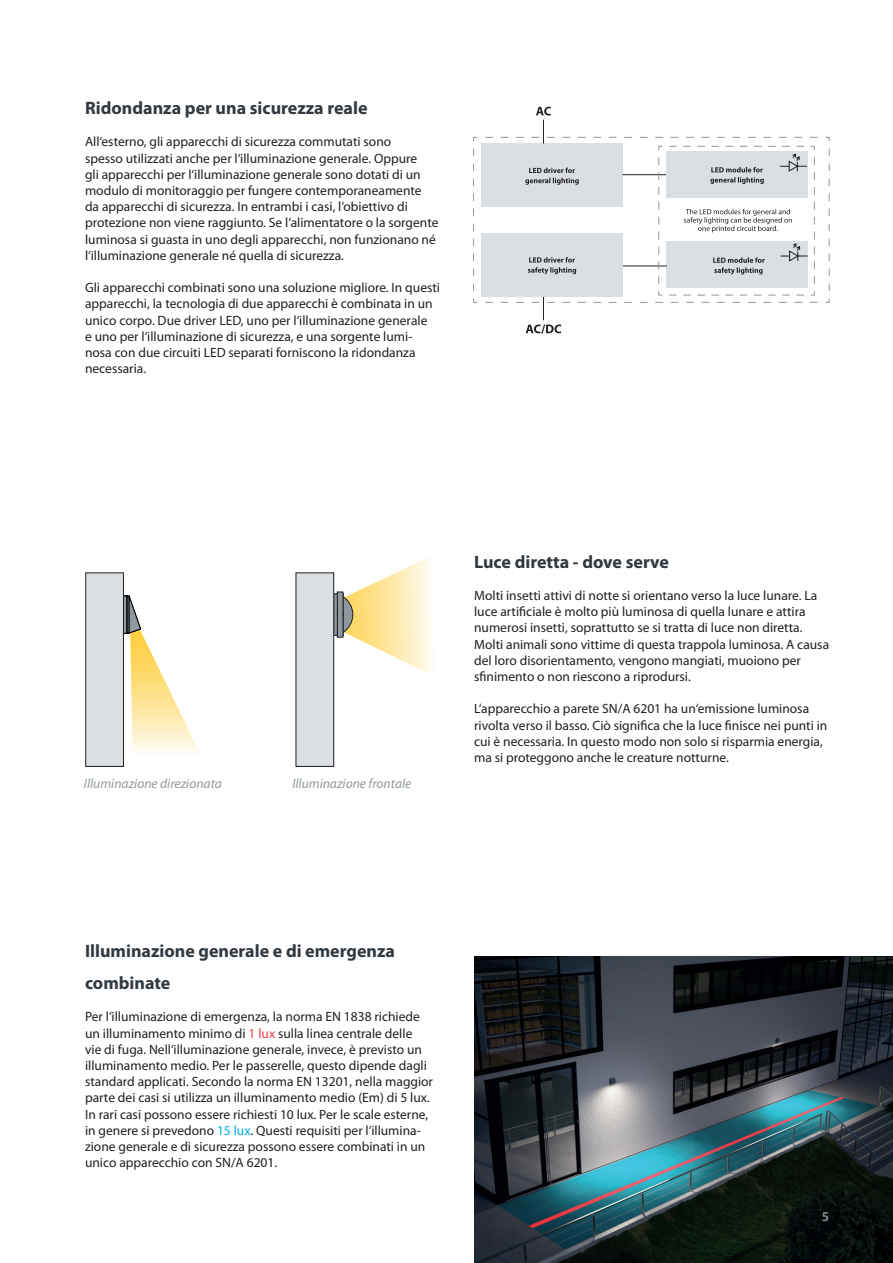
<style>
.page{position:relative;width:893px;height:1263px;background:#fff}
.page>*{position:absolute;margin:0;border:0;box-sizing:border-box;transform-origin:0 0}
.t1{font:700 18px/32.4px "Myriad Pro";color:#313940}
.t2{font:13.5px/16.2px "Myriad Pro";color:#231f20}
.t3{font:italic 13.5px "Myriad Pro";color:#909a9e}
.t4{font:600 13.5px "Myriad Pro";color:#909a9e}
.s1{color:#ee3d49}
.s2{color:#00aeef}
</style>
<div class="page">
<img style="left:474px;top:956px;width:419px;height:307px">
<svg style="left:124px;top:595px;width:75px;height:157px"></svg>
<div style="left:86px;top:573px;width:37px;height:193px;background:#dadfe4"></div>
<div style="left:85px;top:573px;width:39px;height:194px;border:1px solid #231f20"></div>
<svg style="left:308px;top:558px;width:124px;height:124px"></svg>
<div style="left:337px;top:592px;width:6px;height:45px;background:#8d989f"></div>
<div style="left:337px;top:592px;width:6px;height:45px;border:1px solid #231f20"></div>
<div style="left:296px;top:573px;width:38px;height:193px;background:#dadfe4"></div>
<div style="left:296px;top:573px;width:38px;height:194px;border:1px solid #231f20"></div>
<svg style="left:473px;top:136px;width:357px;height:167px"></svg>
<svg style="left:481px;top:107px;width:340px;height:227px"></svg>
<h1 class="t1" style="left:85px;top:91px;width:284px">Ridondanza per una sicurezza reale</h1>
<p class="t2" style="left:85px;top:134px;width:355px">All‘esterno, gli apparecchi di sicurezza commutati sono<br>spesso utilizzati anche per l‘illuminazione generale. Oppure<br>gli apparecchi per l‘illuminazione generale sono dotati di un modulo di monitoraggio per fungere contemporaneamente da apparecchi di sicurezza. In entrambi i casi, l‘obiettivo di protezione non viene raggiunto. Se l‘alimentatore o la sorgente luminosa si guasta in uno degli apparecchi, non funzionano né l‘illuminazione generale né quella di sicurezza.</p>
<p class="t2" style="left:85px;top:279px;width:356px">Gli apparecchi combinati sono una soluzione migliore. In questi apparecchi, la tecnologia di due apparecchi è combinata in un unico corpo. Due driver LED, uno per l‘illuminazione generale<br>e uno per l‘illuminazione di sicurezza, e una sorgente lumi&shy;nosa con due circuiti LED separati forniscono la ridondanza necessaria.</p>
<p class="t3" style="left:84px;top:775px;width:139px">Illuminazione direzionata</p>
<p class="t3" style="left:292px;top:775px;width:120px">Illuminazione frontale</p>
<h1 class="t1" style="left:474px;top:545px;width:196px">Luce diretta - dove serve</h1>
<p class="t2" style="left:474px;top:587px;width:357px">Molti insetti attivi di notte si orientano verso la luce lunare. La luce artificiale è molto più luminosa di quella lunare e attira numerosi insetti, soprattutto se si tratta di luce non diretta.<br>Molti animali sono vittime di questa trappola luminosa. A causa del loro disorientamento, vengono mangiati, muoiono per sfinimento o non riescono a riprodursi.</p>
<p class="t2" style="left:474px;top:701px;width:355px">L‘apparecchio a parete SN/A 6201 ha un‘emissione luminosa rivolta verso il basso. Ciò significa che la luce finisce nei punti in cui è necessaria. In questo modo non solo si risparmia energia, ma si proteggono anche le creature notturne.</p>
<h1 class="t1" style="left:85px;top:934px;width:311px">Illuminazione generale e di emergenza combinate</h1>
<p class="t2" style="left:85px;top:1008px;width:349px">Per l‘illuminazione di emergenza, la norma EN 1838 richiede un illuminamento minimo di <span class="s1">1 lux</span> sulla linea centrale delle<br>vie di fuga. Nell‘illuminazione generale, invece, è previsto un illuminamento medio. Per le passerelle, questo dipende dagli standard applicati. Secondo la norma EN 13201, nella maggior parte dei casi si utilizza un illuminamento medio (Em) di 5 lux.<br>In rari casi possono essere richiesti 10 lux. Per le scale esterne, in genere si prevedono <span class="s2">15 lux</span>. Questi requisiti per l‘illumina&shy;zione generale e di sicurezza possono essere combinati in un unico apparecchio con SN/A 6201.</p>
<p class="t4" style="left:822px;top:1208px;width:9px">5</p>
</div>
